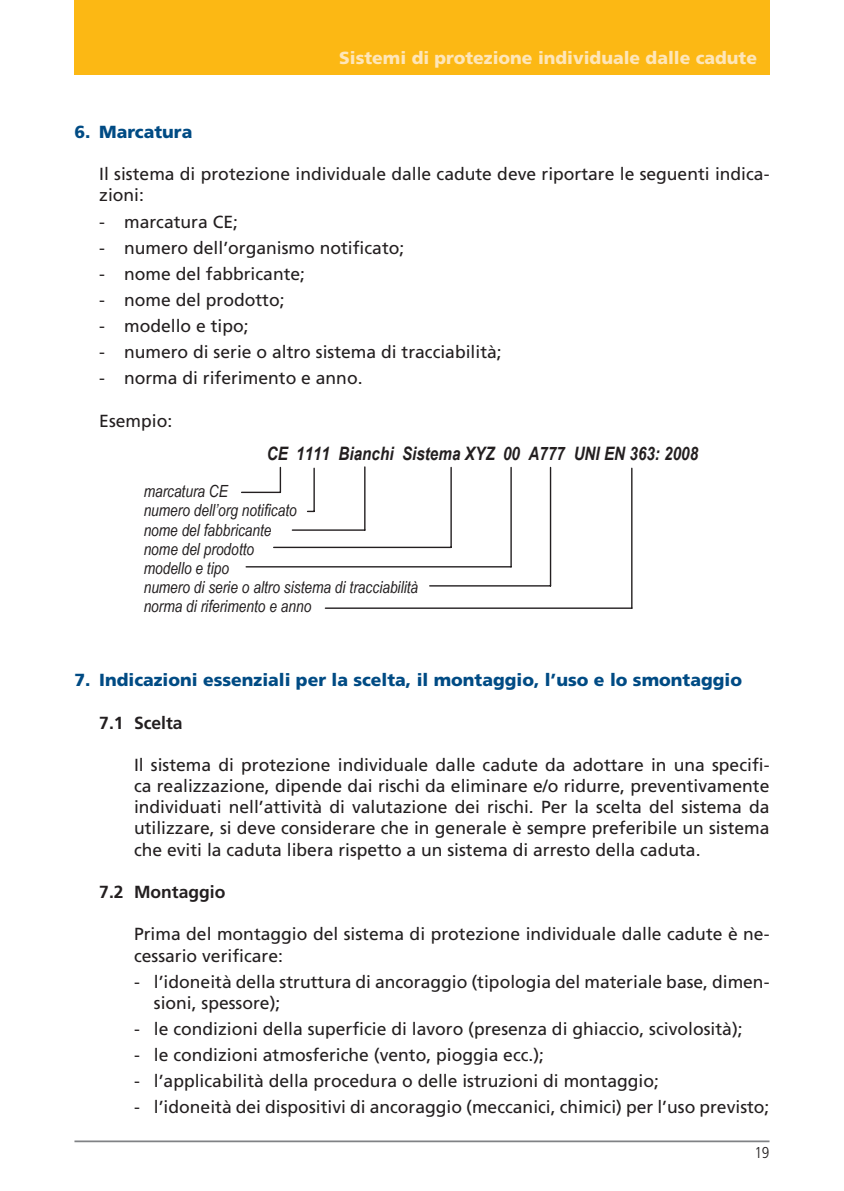
<style>
.page{position:relative;width:844px;height:1191px;background:#fff}
.page>*{position:absolute;margin:0;border:0;box-sizing:border-box;transform-origin:0 0}
.t1{font:18.55px "Arial Narrow Bold HAIAAM";color:#231f20}
.t2{font:17.5px/21.2px "Frutiger HAIAAF";color:#231f20}
.t3{font:17.5px "Frutiger HAIAAD";color:#004b84}
.t4{font:17.5px "Frutiger HAIAAD";color:#fee6b9}
.t5{font:17.5px "Frutige HAIAAH";color:#231f20}
.t6{font:16.8px/19.2px "Arial Narrow HAIAAC";color:#231f20}
.t7{font:15.75px "Frutiger LHAIAAG";color:#231f20}
</style>
<div class="page">
<div style="left:74px;top:0;width:695px;height:74px;background:#fcb814"></div>
<hr style="left:74px;top:1140px;width:695px;height:2px;background:#808285">
<hr style="left:279px;top:467px;width:2px;height:25px;background:#231f20">
<hr style="left:241px;top:491px;width:39px;height:2px;background:#231f20">
<hr style="left:450px;top:467px;width:1px;height:80px;background:#231f20">
<hr style="left:273px;top:546px;width:178px;height:2px;background:#231f20">
<hr style="left:364px;top:467px;width:1px;height:63px;background:#231f20">
<hr style="left:292px;top:529px;width:73px;height:2px;background:#231f20">
<hr style="left:631px;top:468px;width:1px;height:140px;background:#231f20">
<hr style="left:325px;top:607px;width:306px;height:2px;background:#231f20">
<hr style="left:313px;top:468px;width:2px;height:43px;background:#231f20">
<hr style="left:510px;top:467px;width:1px;height:100px;background:#231f20">
<hr style="left:246px;top:566px;width:265px;height:1px;background:#231f20">
<hr style="left:549px;top:467px;width:2px;height:119px;background:#231f20">
<hr style="left:429px;top:585px;width:121px;height:1px;background:#231f20">
<p class="t4" style="left:339px;top:51px;width:419px">Sistemi di protezione individuale dalle cadute</p>
<p class="t3" style="left:74px;top:125px;width:119px">6. Marcatura</p>
<p class="t2" style="left:99px;top:165px;width:671px">Il sistema di protezione individuale dalle cadute deve riportare le seguenti indica&shy;zioni:</p>
<p class="t2" style="left:99px;top:212px;width:140px">- marcatura CE;</p>
<p class="t2" style="left:99px;top:238px;width:306px">- numero dell’organismo notificato;</p>
<p class="t2" style="left:99px;top:264px;width:207px">- nome del fabbricante;</p>
<p class="t2" style="left:99px;top:291px;width:187px">- nome del prodotto;</p>
<p class="t2" style="left:99px;top:317px;width:151px">- modello e tipo;</p>
<p class="t2" style="left:99px;top:343px;width:404px">- numero di serie o altro sistema di tracciabilità;</p>
<p class="t2" style="left:99px;top:369px;width:265px">- norma di riferimento e anno.</p>
<p class="t2" style="left:99px;top:411px;width:74px">Esempio:</p>
<p class="t1" style="left:267px;top:443px;width:433px">CE 1111 Bianchi Sistema XYZ 00 A777 UNI EN 363: 2008</p>
<p class="t6" style="left:144px;top:481px;width:276px">marcatura CE<br>numero dell’org notificato<br>nome del fabbricante<br>nome del prodotto<br>modello e tipo<br>numero di serie o altro sistema di tracciabilità norma di riferimento e anno</p>
<p class="t3" style="left:74px;top:673px;width:669px">7. Indicazioni essenziali per la scelta, il montaggio, l’uso e lo smontaggio</p>
<p class="t5" style="left:99px;top:715px;width:85px">7.1 Scelta</p>
<p class="t2" style="left:134px;top:755px;width:636px;text-align:justify">Il sistema di protezione individuale dalle cadute da adottare in una specifi&shy;ca realizzazione, dipende dai rischi da eliminare e/o ridurre, preventivamente individuati nell’attività di valutazione dei rischi. Per la scelta del sistema da utilizzare, si deve considerare che in generale è sempre preferibile un sistema che eviti la caduta libera rispetto a un sistema di arresto della caduta.</p>
<p class="t5" style="left:99px;top:885px;width:128px">7.2 Montaggio</p>
<p class="t2" style="left:134px;top:925px;width:636px">Prima del montaggio del sistema di protezione individuale dalle cadute è ne&shy;cessario verificare:</p>
<p class="t2" style="left:154px;top:972px;width:617px;text-indent:-20px">- l’idoneità della struttura di ancoraggio (tipologia del materiale base, dimen&shy;sioni, spessore);</p>
<p class="t2" style="left:134px;top:1019px;width:610px">- le condizioni della superficie di lavoro (presenza di ghiaccio, scivolosità);</p>
<p class="t2" style="left:134px;top:1045px;width:411px">- le condizioni atmosferiche (vento, pioggia ecc.);</p>
<p class="t2" style="left:134px;top:1072px;width:526px">- l’applicabilità della procedura o delle istruzioni di montaggio;</p>
<p class="t2" style="left:134px;top:1098px;width:636px">- l’idoneità dei dispositivi di ancoraggio (meccanici, chimici) per l’uso previsto;</p>
<p class="t7" style="left:754px;top:1146px;width:17px">19</p>
</div>
